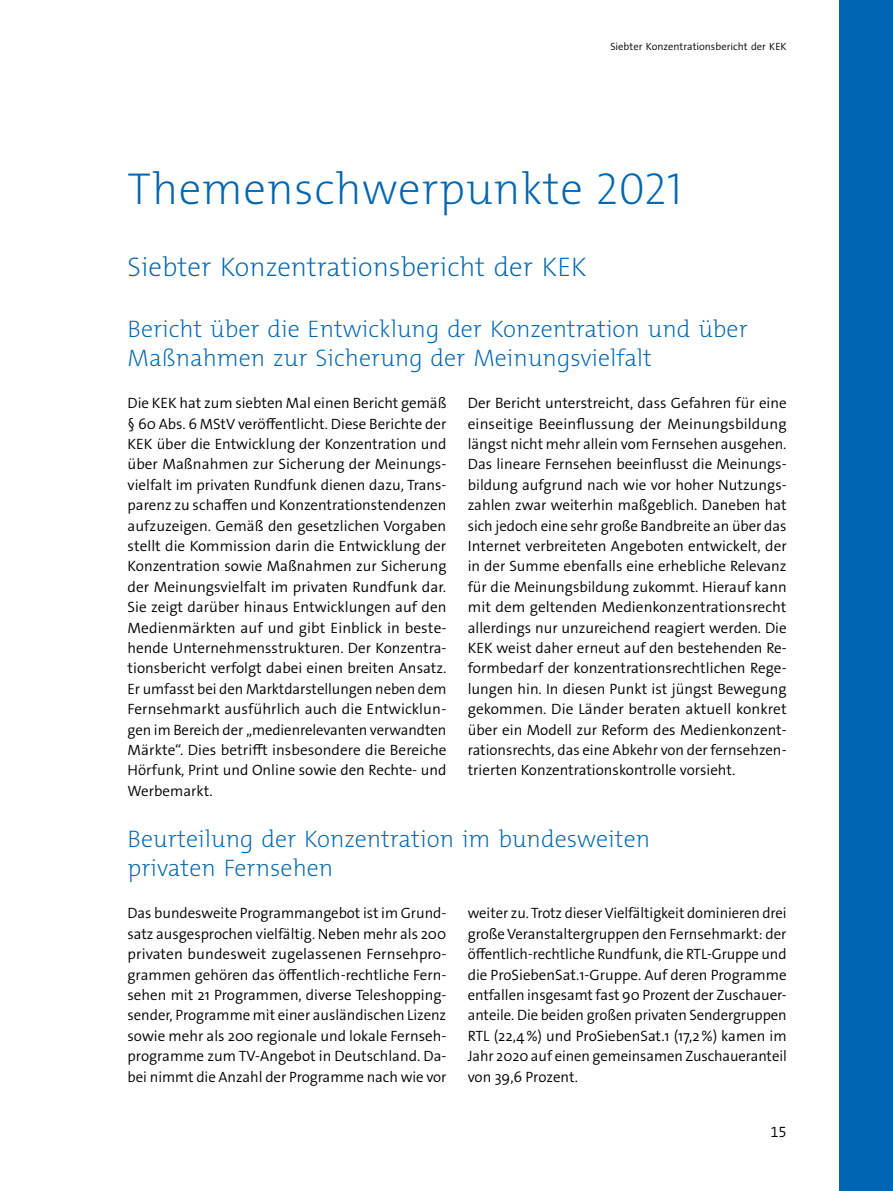
<style>
.page{position:relative;width:893px;height:1191px;background:#fff}
.page>*{position:absolute;margin:0;border:0;box-sizing:border-box;transform-origin:0 0}
.H0{font:200 45px "The Mix Os F";letter-spacing:.015em;color:#0066b1}
.H1{font:200 27px "The Mix Os F";color:#0066b1}
.H2{font:200 24px/28.8px "The Mix Os F";color:#0066b1}
.T1{font:300 15px/20.4px "The Sans Os F";color:#000;text-align:justify}
.t1{font:300 10.5px "The Sans Os F";color:#000}
</style>
<div class="page">
<div style="left:840px;top:0;width:53px;height:1191px;background:#0066b1"></div>
<p class="t1" style="left:610px;top:40px;width:178px">Siebter Konzentrationsbericht der KEK</p>
<p class="H0" style="left:128px;top:160px;width:556px">Themenschwerpunkte 2021</p>
<p class="H1" style="left:128px;top:249px;width:460px">Siebter Konzentrationsbericht der KEK</p>
<p class="H2" style="left:128px;top:314px;width:622px">Bericht über die Entwicklung der Konzentration und über<br>Maßnahmen zur Sicherung der Meinungsvielfalt</p>
<p class="T1" style="left:128px;top:393px;width:321px">Die KEK hat zum siebten Mal einen Bericht gemäß § 60 Abs. 6 MStV veröffentlicht. Diese Berichte der KEK über die Entwicklung der Konzentration und über Maßnahmen zur Sicherung der Meinungs&shy;vielfalt im privaten Rundfunk dienen dazu, Trans&shy;parenz zu schaffen und Konzentrationstendenzen aufzuzeigen. Gemäß den gesetzlichen Vorgaben stellt die Kommission darin die Entwicklung der Konzentration sowie Maßnahmen zur Sicherung der Meinungsvielfalt im privaten Rundfunk dar.<br>Sie zeigt darüber hinaus Entwicklungen auf den Medienmärkten auf und gibt Einblick in beste&shy;hende Unternehmensstrukturen. Der Konzentra&shy;tionsbericht verfolgt dabei einen breiten Ansatz.<br>Er umfasst bei den Marktdarstellungen neben dem Fernsehmarkt ausführlich auch die Entwicklun&shy;gen im Bereich der „medienrelevanten verwandten Märkte“. Dies betrifft insbesondere die Bereiche Hörfunk, Print und Online sowie den Rechte- und Werbemarkt.</p>
<p class="T1" style="left:468px;top:393px;width:320px">Der Bericht unterstreicht, dass Gefahren für eine einseitige Beeinflussung der Meinungsbildung längst nicht mehr allein vom Fernsehen ausgehen.<br>Das lineare Fernsehen beeinflusst die Meinungs&shy;bildung aufgrund nach wie vor hoher Nutzungs&shy;zahlen zwar weiterhin maßgeblich. Daneben hat sich jedoch eine sehr große Bandbreite an über das Internet verbreiteten Angeboten entwickelt, der in der Summe ebenfalls eine erhebliche Relevanz für die Meinungsbildung zukommt. Hierauf kann mit dem geltenden Medienkonzentrationsrecht allerdings nur unzureichend reagiert werden. Die KEK weist daher erneut auf den bestehenden Re&shy;formbedarf der konzentrationsrechtlichen Rege&shy;lungen hin. In diesen Punkt ist jüngst Bewegung gekommen. Die Länder beraten aktuell konkret über ein Modell zur Reform des Medienkonzent&shy;rationsrechts, das eine Abkehr von der fernsehzen&shy;trierten Konzentrationskontrolle vorsieht.</p>
<p class="H2" style="left:128px;top:824px;width:524px">Beurteilung der Konzentration im bundesweiten privaten Fernsehen</p>
<p class="T1" style="left:128px;top:903px;width:320px">Das bundesweite Programmangebot ist im Grund&shy;satz ausgesprochen vielfältig. Neben mehr als 200 privaten bundesweit zugelassenen Fernsehpro&shy;grammen gehören das öffentlich-rechtliche Fern&shy;sehen mit 21 Programmen, diverse Teleshopping&shy;sender, Programme mit einer ausländischen Lizenz sowie mehr als 200 regionale und lokale Fernseh&shy;programme zum TV-Angebot in Deutschland. Da&shy;bei nimmt die Anzahl der Programme nach wie vor</p>
<p class="T1" style="left:468px;top:903px;width:321px">weiter zu. Trotz dieser Vielfältigkeit dominieren drei große Veranstaltergruppen den Fernsehmarkt: der öffentlich-rechtliche Rundfunk, die RTL-Gruppe und die ProSiebenSat.1-Gruppe. Auf deren Programme entfallen insgesamt fast 90 Prozent der Zuschauer&shy;anteile. Die beiden großen privaten Sendergruppen RTL (22,4%) und ProSiebenSat.1 (17,2%) kamen im Jahr 2020 auf einen gemeinsamen Zuschaueranteil von 39,6 Prozent.</p>
<p class="T1" style="left:770px;top:1122px;width:18px">15</p>
</div>
